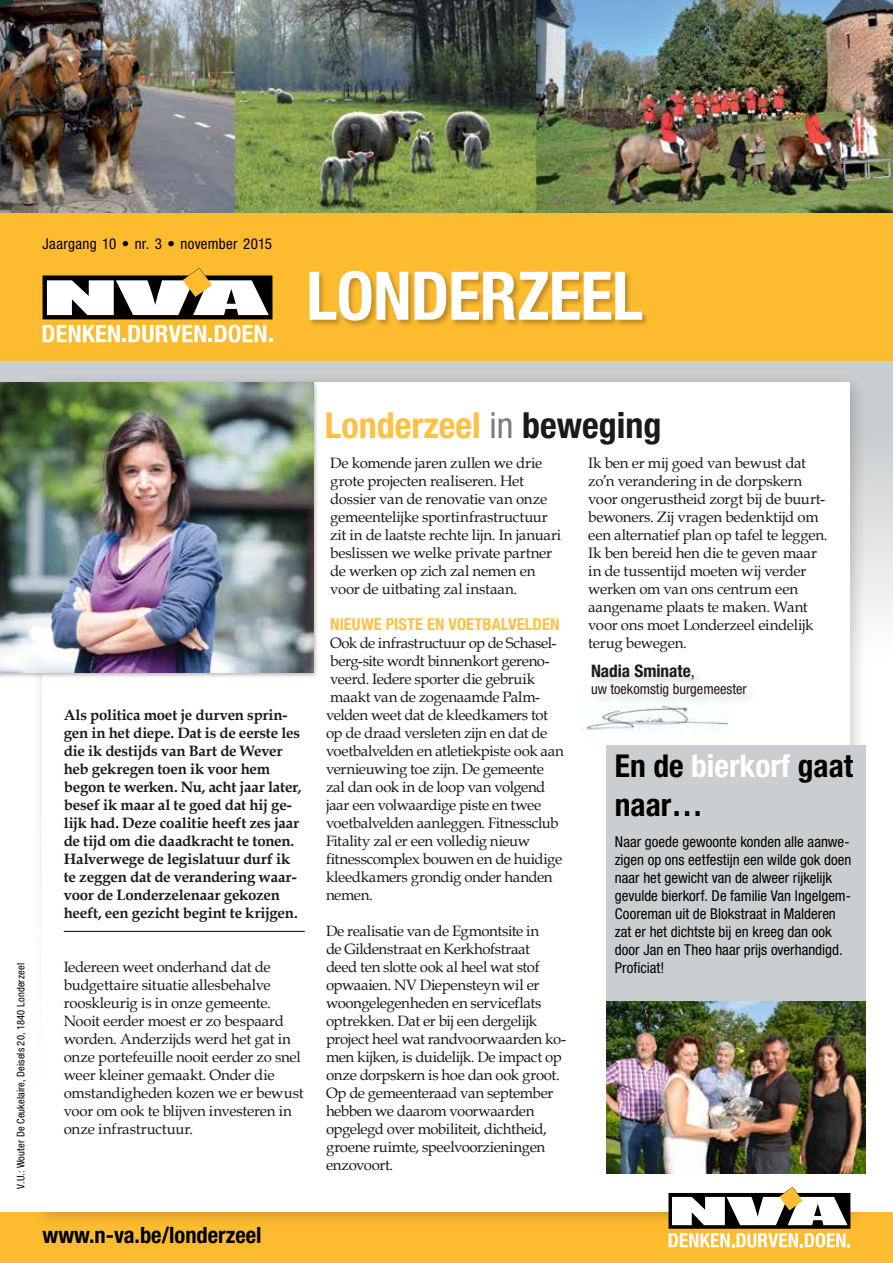
<style>
.page{position:relative;width:893px;height:1263px;background:#fff}
.page>*{position:absolute;margin:0;border:0;box-sizing:border-box;transform-origin:0 0}
.t1{font:700 condensed 67.2px "Helvetica Neue LT Std";letter-spacing:-.01em;color:#fff}
.t2{font:700 condensed 36px "Helvetica Neue LT Std";color:#fdbb30}
.t3{font:700 condensed 31.5px/39px "Helvetica Neue LT Std";color:#000}
.t4{font:700 condensed 22.5px "Helvetica Neue LT Std";color:#000}
.t5{font:700 condensed 17.25px "Helvetica Neue LT Std";color:#000}
.t6{font:700 condensed 16.5px "Helvetica Neue LT Std";letter-spacing:.005em;color:#fdbb30}
.t7{font:15px/18px "Book Antiqua";letter-spacing:-.02em;color:#000}
.t8{font:700 15px/18px "Book Antiqua";letter-spacing:-.015em;color:#000}
.t9{font:condensed 15px/18px "Helvetica Neue LT Std";color:#000}
.t10{font:condensed 15px "Helvetica Neue LT Std";letter-spacing:.02em;color:#000}
.t11{font:condensed 14.4px "Helvetica Neue LT Std";color:#000}
.t12{font:condensed 10.5px "Helvetica Neue LT Std";letter-spacing:.01em;color:#000}
.s1{font-weight:400;color:#6d6e71}
.s2{color:#000}
.s3{font-weight:400}
.s4{color:#fff}
</style>
<div class="page">
<div style="left:0;top:1212px;width:893px;height:51px;background:#fdbb30"></div>
<div style="left:0;top:213px;width:893px;height:148px;background:#fdbb30"></div>
<svg style="left:43px;top:268px;width:229px;height:51px"></svg>
<svg style="left:43px;top:325px;width:229px;height:17px"></svg>
<div style="left:308px;top:269px;width:341px;height:59px;background:#000;opacity:.25"></div>
<div style="left:0;top:361px;width:893px;height:298px;background:linear-gradient(to bottom,#c1c5c7,#fcfcfc)"></div>
<div style="left:31px;top:371px;width:837px;height:858px;background:#000;opacity:.2"></div>
<div style="left:43px;top:383px;width:807px;height:829px;background:#fff"></div>
<div style="left:0;top:753px;width:893px;height:459px;background:#fff"></div>
<hr style="left:64px;top:931px;width:241px;height:1px;background:#000">
<svg style="left:668px;top:1187px;width:182px;height:60px"></svg>
<img style="left:0;top:0;width:893px;height:213px">
<div style="left:606px;top:745px;width:260px;height:256px;background:#cbced0"></div>
<div style="left:0;top:380px;width:319px;height:298px;background:#000;opacity:.3"></div>
<img style="left:0;top:383px;width:313px;height:289px">
<div style="left:590px;top:663px;width:170px;height:47px;background:#000;opacity:.2"></div>
<img style="left:606px;top:1001px;width:260px;height:172px">
<img style="left:581px;top:697px;width:150px;height:34px">
<p class="t10" style="left:43px;top:235px;width:231px">Jaargang 10 • nr. 3 • november 2015</p>
<h1 class="t1" style="left:306px;top:255px;width:338px">LONDERZEEL</h1>
<p class="t12" style="left:15px;top:1188px;width:227px;rotate:-90deg">V.U.: Wouter De Ceukelaire, Deisels 20, 1840 Londerzeel</p>
<p class="t8" style="left:64px;top:706px;width:239px">Als politica moet je durven sprin&shy;gen in het diepe. Dat is de eerste les die ik destijds van Bart de Wever heb gekregen toen ik voor hem begon te werken. Nu, acht jaar later, besef ik maar al te goed dat hij ge&shy;lijk had. Deze coalitie heeft zes jaar de tijd om die daadkracht te tonen.<br>Halverwege de legislatuur durf ik te zeggen dat de verandering waar&shy;voor de Londerzelenaar gekozen heeft, een gezicht begint te krijgen.</p>
<p class="t7" style="left:64px;top:958px;width:241px">Iedereen weet onderhand dat de budgettaire situatie allesbehalve rooskleurig is in onze gemeente.<br>Nooit eerder moest er zo bespaard worden. Anderzijds werd het gat in onze portefeuille nooit eerder zo snel weer kleiner gemaakt. Onder die omstandigheden kozen we er bewust voor om ook te blijven investeren in onze infrastructuur.</p>
<h3 class="t4" style="left:43px;top:1221px;width:221px">www.n-va.be/londerzeel</h3>
<h2 class="t2" style="left:325px;top:404px;width:338px">Londerzeel <span class="s1">in</span> <span class="s2">beweging</span></h2>
<p class="t7" style="left:330px;top:454px;width:233px">De komende jaren zullen we drie grote projecten realiseren. Het dossier van de renovatie van onze gemeentelijke sportinfrastructuur zit in de laatste rechte lijn. In januari beslissen we welke private partner de werken op zich zal nemen en voor de uitbating zal instaan.</p>
<p class="t6" style="left:330px;top:614px;width:231px">NIEUWE PISTE EN VOETBALVELDEN</p>
<p class="t7" style="left:326px;top:634px;width:239px">Ook de infrastructuur op de Schasel&shy;berg-site wordt binnenkort gereno&shy;veerd. Iedere sporter die gebruik maakt van de zogenaamde Palm&shy;velden weet dat de kleedkamers tot op de draad versleten zijn en dat de voetbalvelden en atletiekpiste ook aan vernieuwing toe zijn. De gemeente zal dan ook in de loop van volgend jaar een volwaardige piste en twee voetbalvelden aanleggen. Fitnessclub Fitality zal er een volledig nieuw fitnesscomplex bouwen en de huidige kleedkamers grondig onder handen nemen.</p>
<p class="t7" style="left:326px;top:922px;width:241px">De realisatie van de Egmontsite in<br>de Gildenstraat en Kerkhofstraat<br>deed ten slotte ook al heel wat stof opwaaien. NV Diepensteyn wil er woongelegenheden en serviceflats optrekken. Dat er bij een dergelijk project heel wat randvoorwaarden ko&shy;men kijken, is duidelijk. De impact op onze dorpskern is hoe dan ook groot.<br>Op de gemeenteraad van september hebben we daarom voorwaarden opgelegd over mobiliteit, dichtheid, groene ruimte, speelvoorzieningen enzovoort.</p>
<p class="t7" style="left:588px;top:454px;width:241px">Ik ben er mij goed van bewust dat zo’n verandering in de dorpskern voor ongerustheid zorgt bij de buurt&shy;bewoners. Zij vragen bedenktijd om een alternatief plan op tafel te leggen.<br>Ik ben bereid hen die te geven maar in de tussentijd moeten wij verder werken om van ons centrum een aangename plaats te maken. Want voor ons moet Londerzeel eindelijk terug bewegen.</p>
<p class="t5" style="left:591px;top:660px;width:105px">Nadia Sminate<span class="s3">,</span></p>
<p class="t11" style="left:591px;top:680px;width:157px">uw toekomstig burgemeester</p>
<h3 class="t3" style="left:615px;top:746px;width:240px">En de <span class="s4">bierkorf</span> gaat naar…</h3>
<p class="t9" style="left:615px;top:833px;width:238px">Naar goede gewoonte konden alle aanwe&shy;zigen op ons eetfestijn een wilde gok doen naar het gewicht van de alweer rijkelijk gevulde bierkorf. De familie Van Ingelgem-Cooreman uit de Blokstraat in Malderen zat er het dichtste bij en kreeg dan ook door Jan en Theo haar prijs overhandigd.<br>Proficiat!</p>
</div>
